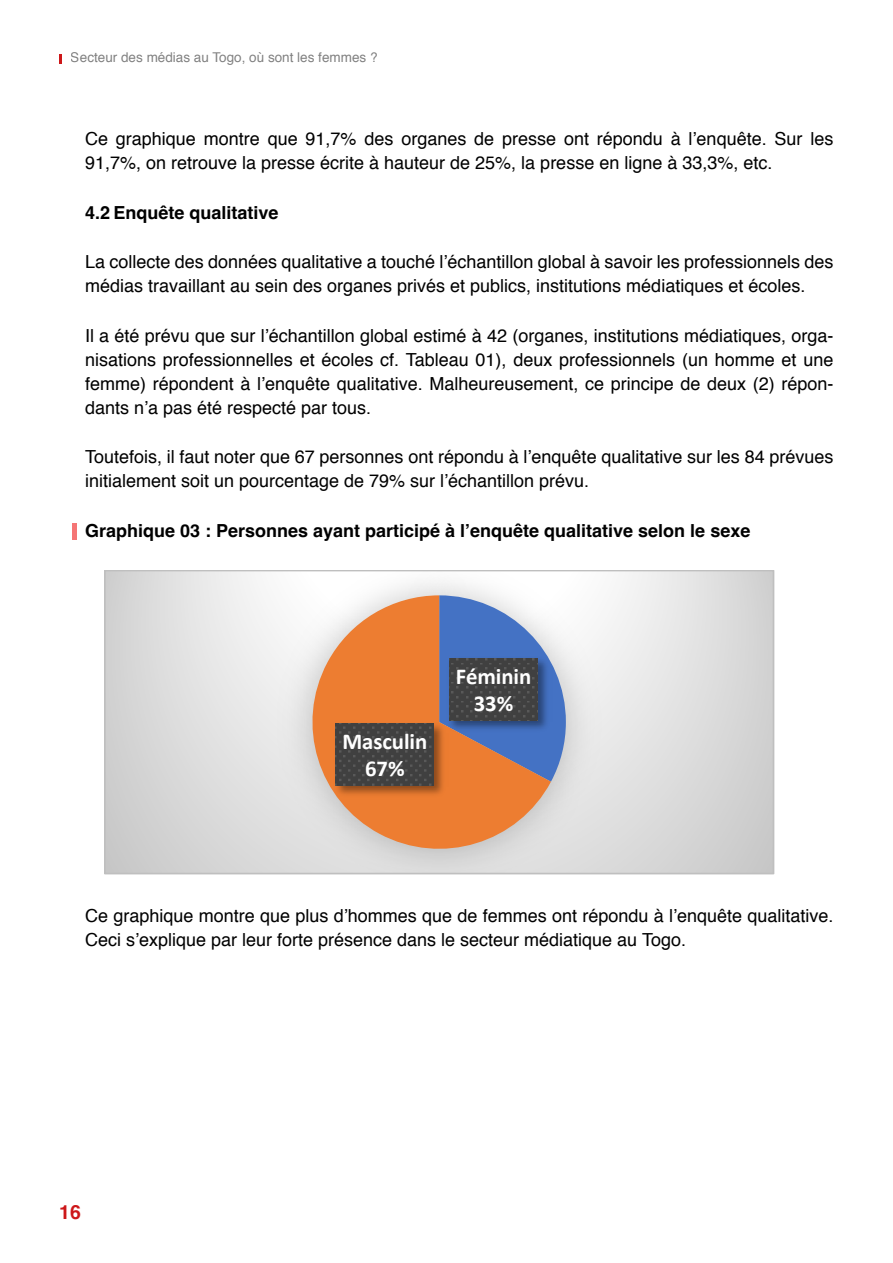
<style>
.page{position:relative;width:893px;height:1263px;background:#fff}
.page>*{position:absolute;margin:0;border:0;box-sizing:border-box;transform-origin:0 0}
.t1{font:700 22.8px/27.6px "Calibri";letter-spacing:-.005em;color:#fff;text-align:center}
.t2{font:700 19.5px "Helvetica";color:#cd1719}
.t3{font:18px/24px "Helvetica";color:#000}
.t4{font:700 18px "Helvetica";color:#000}
.t5{font:13.5px "Helvetica";color:#000}
</style>
<div class="page">
<svg style="left:59px;top:54px;width:3px;height:9px"></svg>
<div style="left:72px;top:523px;width:5px;height:17px;background:#f57575"></div>
<svg style="left:107px;top:573px;width:664px;height:298px;background:#dcdcdc"></svg>
<img style="left:599px;top:573px;width:13px;height:256px">
<img style="left:246px;top:573px;width:353px;height:298px">
<svg style="left:551px;top:595px;width:15px;height:187px"></svg>
<svg style="left:294px;top:595px;width:257px;height:272px;background:#d2a48a"></svg>
<img style="left:444px;top:654px;width:108px;height:80px">
<svg style="left:449px;top:658px;width:89px;height:62px;background:#434343"></svg>
<img style="left:331px;top:719px;width:117px;height:80px">
<svg style="left:336px;top:724px;width:98px;height:61px;background:#434343"></svg>
<div style="left:104px;top:570px;width:670px;height:304px;border:2px solid #bfbfbf"></div>
<p class="t5" style="left:71px;top:47px;width:308px">Secteur des médias au Togo, où sont les femmes ?</p>
<p class="t3" style="left:85px;top:128px;width:750px">Ce graphique montre que 91,7% des organes de presse ont répondu à l’enquête. Sur les<br>91,7%, on retrouve la presse écrite à hauteur de 25%, la presse en ligne à 33,3%, etc.</p>
<p class="t4" style="left:85px;top:202px;width:195px">4.2 Enquête qualitative</p>
<p class="t3" style="left:85px;top:251px;width:750px">La collecte des données qualitative a touché l’échantillon global à savoir les professionnels des médias travaillant au sein des organes privés et publics, institutions médiatiques et écoles.</p>
<p class="t3" style="left:85px;top:324px;width:750px;text-align:justify">Il a été prévu que sur l’échantillon global estimé à 42 (organes, institutions médiatiques, orga&shy;nisations professionnelles et écoles cf. Tableau 01), deux professionnels (un homme et une femme) répondent à l’enquête qualitative. Malheureusement, ce principe de deux (2) répon&shy;dants n’a pas été respecté par tous.</p>
<p class="t3" style="left:85px;top:446px;width:750px">Toutefois, il faut noter que 67 personnes ont répondu à l’enquête qualitative sur les 84 prévues initialement soit un pourcentage de 79% sur l’échantillon prévu.</p>
<p class="t4" style="left:85px;top:520px;width:667px">Graphique 03 : Personnes ayant participé à l’enquête qualitative selon le sexe</p>
<p class="t1" style="left:343px;top:727px;width:86px">Masculin<br>67%</p>
<p class="t1" style="left:456px;top:662px;width:77px">Féminin<br>33%</p>
<p class="t3" style="left:85px;top:905px;width:750px">Ce graphique montre que plus d’hommes que de femmes ont répondu à l’enquête qualitative.<br>Ceci s’explique par leur forte présence dans le secteur médiatique au Togo.</p>
<p class="t2" style="left:59px;top:1200px;width:23px">16</p>
</div>
